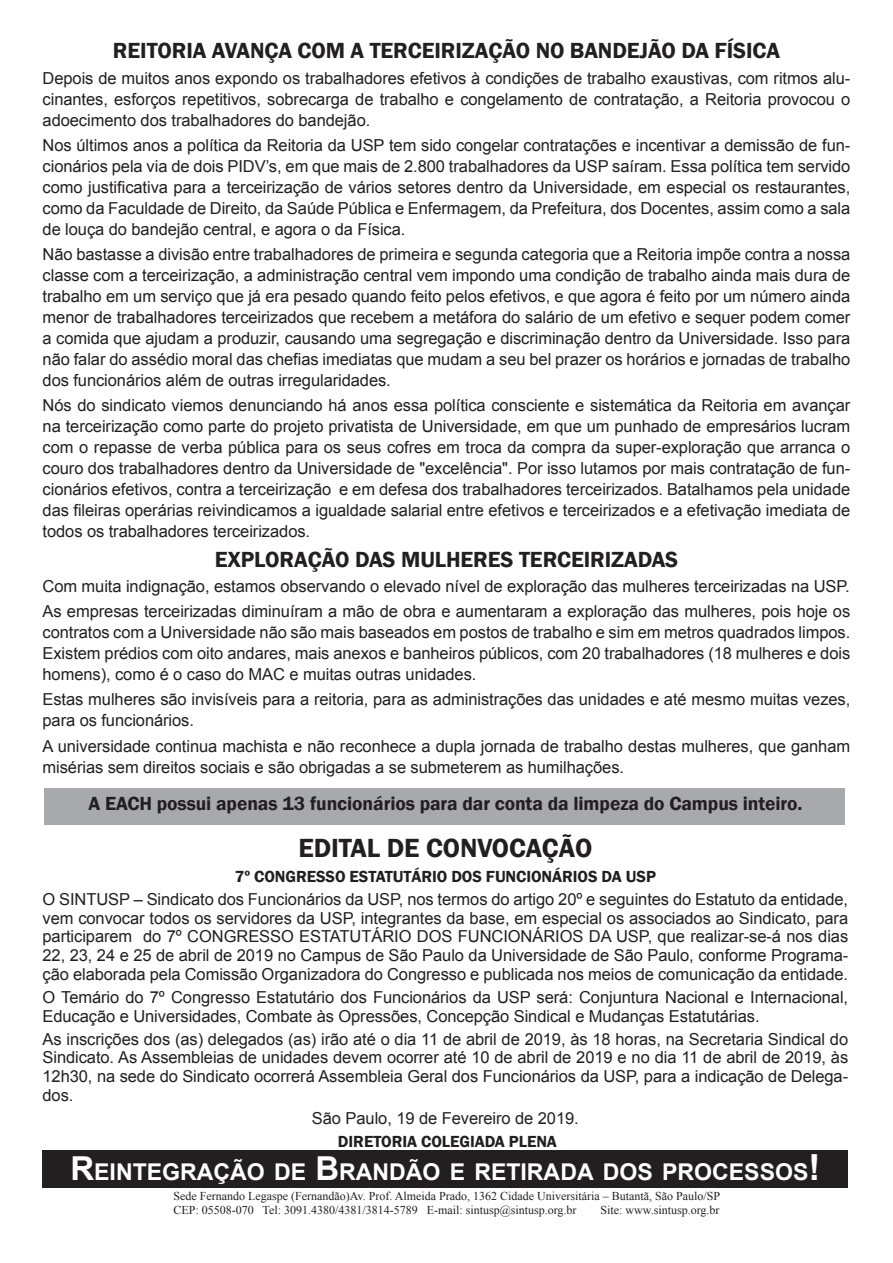
<style>
.page{position:relative;width:893px;height:1263px;background:#fff}
.page>*{position:absolute;margin:0;border:0;box-sizing:border-box;transform-origin:0 0}
.Título_3{font:600 27px "Franklin Gothic";letter-spacing:-.005em;color:#231f20}
.t1{font:700 23.1px "Arial";color:#fff}
.Título_3-2{font:600 22.5px "Franklin Gothic";letter-spacing:-.005em;color:#231f20}
.Título_3-3{font:600 19.5px "Franklin Gothic";letter-spacing:-.005em;color:#231f20}
.Título_3-4{font:16.5px/21px "Arial";letter-spacing:-.005em;color:#231f20;text-align:justify}
.Título_3-5{font:600 16.5px "Franklin Gothic";letter-spacing:-.005em;color:#231f20}
.t2{font:12px/14.4px "Times New Roman";color:#231f20}
.s1{font-size:33px}
.s2{font-size:36px}
</style>
<div class="page">
<div style="left:43px;top:1150px;width:805px;height:37px;background:#231f20"></div>
<div style="left:44px;top:788px;width:801px;height:37px;background:#a8a9ad"></div>
<p class="Título_3-2" style="left:113px;top:37px;width:669px">REITORIA AVANÇA COM A TERCEIRIZAÇÃO NO BANDEJÃO DA FÍSICA</p>
<p class="Título_3-4" style="left:43px;top:67px;width:809px">Depois de muitos anos expondo os trabalhadores efetivos à condições de trabalho exaustivas, com ritmos alu&shy;cinantes, esforços repetitivos, sobrecarga de trabalho e congelamento de contratação, a Reitoria provocou o adoecimento dos trabalhadores do bandejão.</p>
<p class="Título_3-4" style="left:43px;top:135px;width:809px">Nos últimos anos a política da Reitoria da USP tem sido congelar contratações e incentivar a demissão de fun&shy;cionários pela via de dois PIDV’s, em que mais de 2.800 trabalhadores da USP saíram. Essa política tem servido como justificativa para a terceirização de vários setores dentro da Universidade, em especial os restaurantes, como da Faculdade de Direito, da Saúde Pública e Enfermagem, da Prefeitura, dos Docentes, assim como a sala de louça do bandejão central, e agora o da Física.</p>
<p class="Título_3-4" style="left:43px;top:244px;width:809px">Não bastasse a divisão entre trabalhadores de primeira e segunda categoria que a Reitoria impõe contra a nossa classe com a terceirização, a administração central vem impondo uma condição de trabalho ainda mais dura de trabalho em um serviço que já era pesado quando feito pelos efetivos, e que agora é feito por um número ainda menor de trabalhadores terceirizados que recebem a metáfora do salário de um efetivo e sequer podem comer a comida que ajudam a produzir, causando uma segregação e discriminação dentro da Universidade. Isso para não falar do assédio moral das chefias imediatas que mudam a seu bel prazer os horários e jornadas de trabalho dos funcionários além de outras irregularidades.</p>
<p class="Título_3-4" style="left:43px;top:395px;width:809px">Nós do sindicato viemos denunciando há anos essa política consciente e sistemática da Reitoria em avançar na terceirização como parte do projeto privatista de Universidade, em que um punhado de empresários lucram com o repasse de verba pública para os seus cofres em troca da compra da super-exploração que arranca o couro dos trabalhadores dentro da Universidade de "excelência". Por isso lutamos por mais contratação de fun&shy;cionários efetivos, contra a terceirização e em defesa dos trabalhadores terceirizados. Batalhamos pela unidade das fileiras operárias reivindicamos a igualdade salarial entre efetivos e terceirizados e a efetivação imediata de todos os trabalhadores terceirizados.</p>
<p class="Título_3-2" style="left:215px;top:545px;width:465px">EXPLORAÇÃO DAS MULHERES TERCEIRIZADAS</p>
<p class="Título_3-4" style="left:43px;top:576px;width:809px">Com muita indignação, estamos observando o elevado nível de exploração das mulheres terceirizadas na USP.</p>
<p class="Título_3-4" style="left:43px;top:601px;width:809px">As empresas terceirizadas diminuíram a mão de obra e aumentaram a exploração das mulheres, pois hoje os contratos com a Universidade não são mais baseados em postos de trabalho e sim em metros quadrados limpos.<br>Existem prédios com oito andares, mais anexos e banheiros públicos, com 20 trabalhadores (18 mulheres e dois homens), como é o caso do MAC e muitas outras unidades.</p>
<p class="Título_3-4" style="left:43px;top:689px;width:809px">Estas mulheres são invisíveis para a reitoria, para as administrações das unidades e até mesmo muitas vezes, para os funcionários.</p>
<p class="Título_3-4" style="left:43px;top:736px;width:809px">A universidade continua machista e não reconhece a dupla jornada de trabalho destas mulheres, que ganham misérias sem direitos sociais e são obrigadas a se submeterem as humilhações.</p>
<p class="Título_3-3" style="left:88px;top:792px;width:715px">A EACH possui apenas 13 funcionários para dar conta da limpeza do Campus inteiro.</p>
<p class="Título_3" style="left:298px;top:831px;width:295px">EDITAL DE CONVOCAÇÃO</p>
<p class="Título_3-5" style="left:235px;top:866px;width:423px">7º CONGRESSO ESTATUTÁRIO DOS FUNCIONÁRIOS DA USP</p>
<p class="Título_3-4" style="left:43px;top:890px;width:807px;line-height:18.8px">O SINTUSP – Sindicato dos Funcionários da USP, nos termos do artigo 20º e seguintes do Estatuto da entidade, vem convocar todos os servidores da USP, integrantes da base, em especial os associados ao Sindicato, para participarem do 7º CONGRESSO ESTATUTÁRIO DOS FUNCIONÁRIOS DA USP, que realizar-se-á nos dias 22, 23, 24 e 25 de abril de 2019 no Campus de São Paulo da Universidade de São Paulo, conforme Programa&shy;ção elaborada pela Comissão Organizadora do Congresso e publicada nos meios de comunicação da entidade.</p>
<p class="Título_3-4" style="left:43px;top:988px;width:807px;line-height:18.8px">O Temário do 7º Congresso Estatutário dos Funcionários da USP será: Conjuntura Nacional e Internacional,<br>Educação e Universidades, Combate às Opressões, Concepção Sindical e Mudanças Estatutárias.</p>
<p class="Título_3-4" style="left:43px;top:1030px;width:807px;line-height:18.8px">As inscrições dos (as) delegados (as) irão até o dia 11 de abril de 2019, às 18 horas, na Secretaria Sindical do Sindicato. As Assembleias de unidades devem ocorrer até 10 de abril de 2019 e no dia 11 de abril de 2019, às 12h30, na sede do Sindicato ocorrerá Assembleia Geral dos Funcionários da USP, para a indicação de Delega&shy;dos.</p>
<p class="Título_3-4" style="left:312px;top:1108px;width:268px">São Paulo, 19 de Fevereiro de 2019.</p>
<p class="Título_3-5" style="left:338px;top:1131px;width:220px">DIRETORIA COLEGIADA PLENA</p>
<h2 class="t1" style="left:70px;top:1156px;width:751px"><span class="s1">R</span>EINTEGRAÇÃO DE <span class="s1">B</span>RANDÃO E RETIRADA DOS PROCESSOS<span class="s2">!</span></h2>
<p class="t2" style="left:173px;top:1188px;width:548px">Sede Fernando Legaspe (Fernandão)Av. Prof. Almeida Prado, 1362 Cidade Universitária – Butantã, São Paulo/SP<br>CEP: 05508-070 Tel: 3091.4380/4381/3814-5789 E-mail: sintusp@sintusp.org.br</p>
<p class="t2" style="left:601px;top:1203px;width:121px">Site: www.sintusp.org.br</p>
</div>
